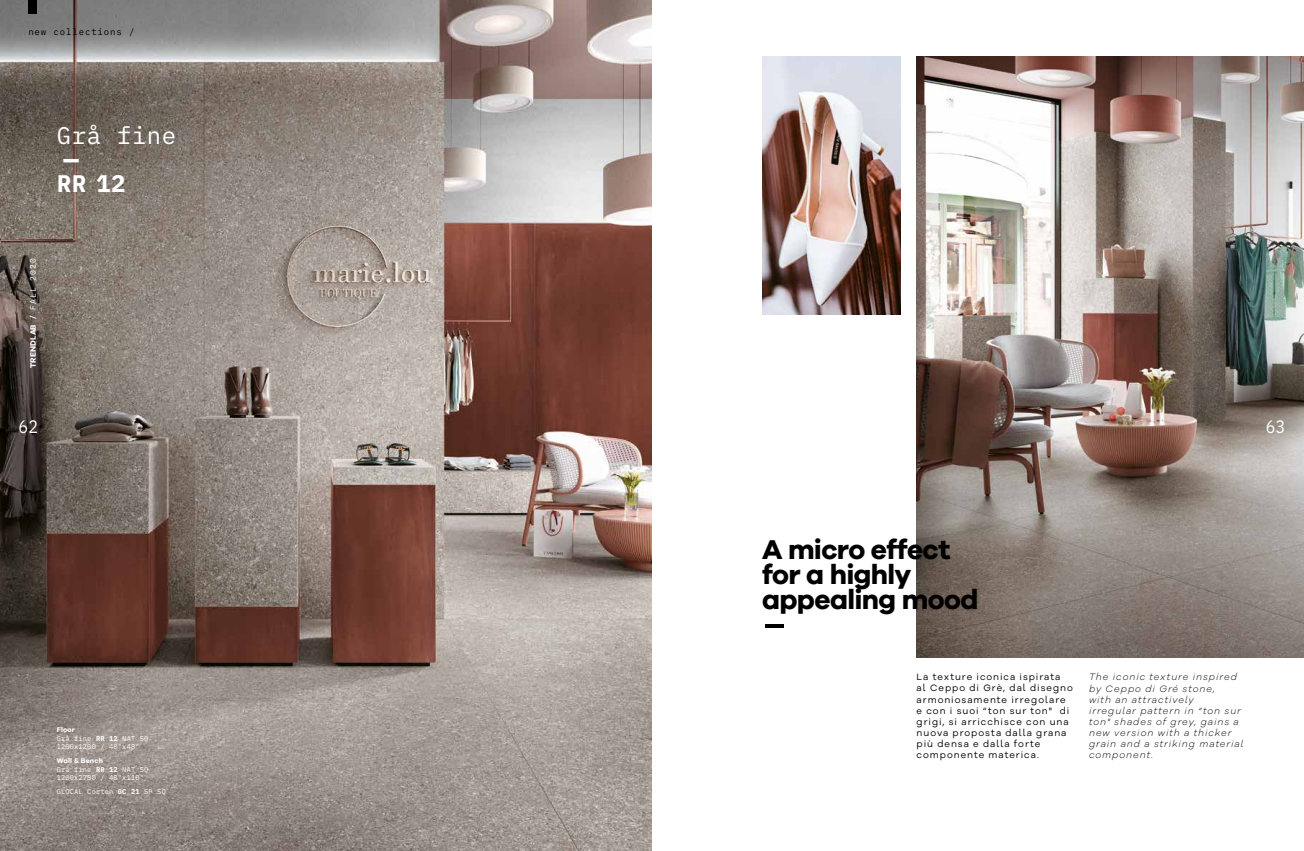
<style>
.page{position:relative;width:1304px;height:851px;background:#fff}
.page>*{position:absolute;margin:0;border:0;box-sizing:border-box;transform-origin:0 0}
.t1{font:700 28px/25px "Galano Grotesque";letter-spacing:-.025em;color:#000}
.t2{font:24px "IBM Plex Mono";letter-spacing:.025em;color:#fff}
.t3{font:700 24px/24px "IBM Plex Mono";color:#fff;scale:2 1}
.t4{font:18px "IBM Plex Mono";color:#fff;scale:.9 1}
.t5{font:9.5px/11px "Galano Grotesque Alt";letter-spacing:.105em;color:#000}
.t6{font:italic 300 9.5px/11px "Galano Grotesque Alt";letter-spacing:.1em;color:#000}
.t7{font:9px "IBM Plex Mono";letter-spacing:.1em;color:#000}
.t8{font:700 8px "Galano Grotesque";letter-spacing:.005em;color:#fff}
.t9{font:7px/8.4px "IBM Plex Mono";letter-spacing:.025em;color:#fff}
.t10{font:700 7px "Galano Grotesque";letter-spacing:.025em;color:#fff}
.s1{font-family:"IBM Plex Mono";font-weight:400}
.s2{font-weight:700}
</style>
<div class="page">
<img style="left:762px;top:57px;width:139px;height:257px">
<img style="left:917px;top:57px;width:387px;height:600px">
<img style="left:0;top:0;width:652px;height:850px">
<div style="left:28px;top:0;width:9px;height:14px;background:#000"></div>
<p class="t7" style="left:28px;top:25px;width:108px">new collections /</p>
<h2 class="t2" style="left:57px;top:117px;width:121px">Grå fine</h2>
<h2 class="t3" style="left:57px;top:145px;width:36px">-<br>RR 12</h2>
<p class="t8" style="left:28px;top:368px;width:111px;rotate:-90deg">TRENDLAB / <span class="s1">FALL 2020</span></p>
<h3 class="t4" style="left:19px;top:412px;width:23px">62</h3>
<h3 class="t4" style="left:1266px;top:412px;width:23px">63</h3>
<p class="t10" style="left:57px;top:725px;width:20px">Floor</p>
<p class="t9" style="left:57px;top:733px;width:93px">Grå fine <span class="s2">RR 12</span> NAT SQ<br>1200x1200 / 48"x48"</p>
<p class="t10" style="left:57px;top:756px;width:48px">Wall &amp; Bench</p>
<p class="t9" style="left:57px;top:764px;width:93px">Grå fine <span class="s2">RR 12</span> NAT SQ<br>1200x2780 / 48"x110"</p>
<p class="t9" style="left:57px;top:786px;width:111px">GLOCAL Corten <span class="s2">GC 21</span> SP SQ</p>
<h1 class="t1" style="left:762px;top:535px;width:218px">A micro effect for a highly appealing mood -</h1>
<p class="t5" style="left:917px;top:671px;width:158px">La texture iconica ispirata<br>al Ceppo di Grè, dal disegno armoniosamente irregolare e con i suoi “ton sur ton" di grigi, si arricchisce con una nuova proposta dalla grana più densa e dalla forte componente materica.</p>
<p class="t6" style="left:1089px;top:671px;width:156px">The iconic texture inspired by Ceppo di Gré stone,<br>with an attractively<br>irregular pattern in “ton sur ton" shades of grey, gains a new version with a thicker grain and a striking material component.</p>
</div>
